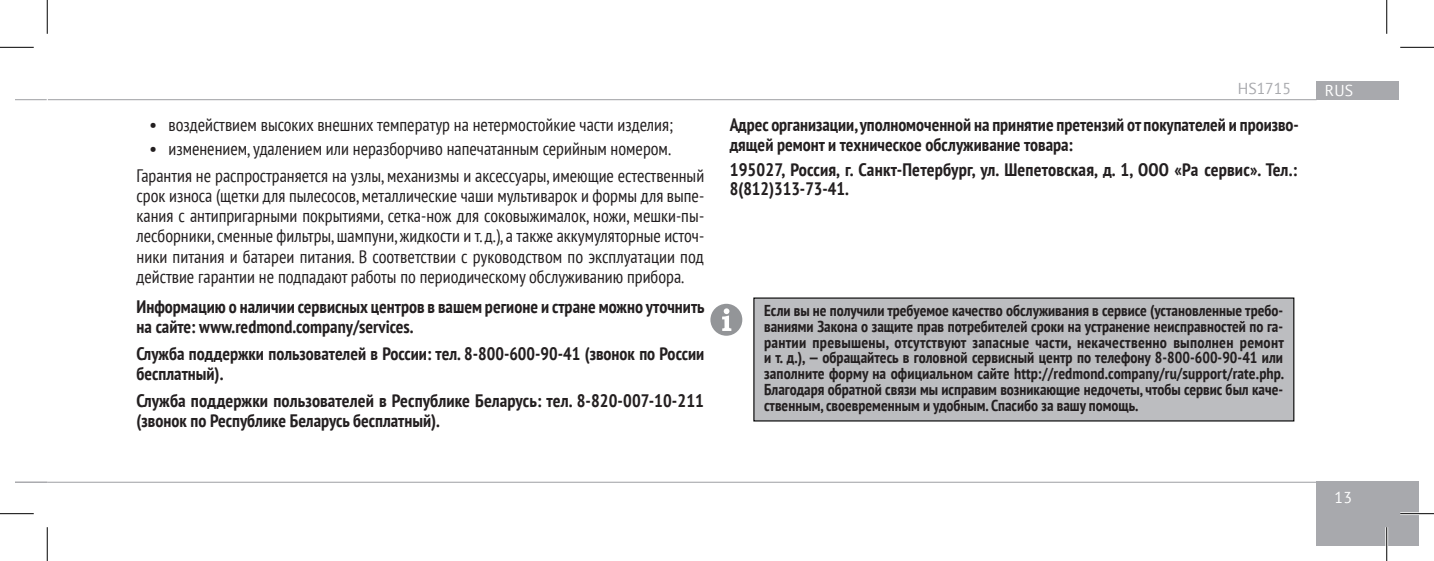
<style>
.page{position:relative;width:1434px;height:561px;background:#fff}
.page>*{position:absolute;margin:0;border:0;box-sizing:border-box;transform-origin:0 0}
.t1{font:condensed 18px/20.2px "PT Sans";color:#231f20;text-align:justify}
.t2{font:700 condensed 18px/20.2px "PT Sans";color:#231f20}
.t3{font:700 condensed 15.75px/15.8px "PT Sans";color:#231f20;text-align:justify}
.t4{font:15.75px "PT Sans";color:#a8a9ad}
.t5{font:15.75px "PT Sans";color:#fff}
.s1{font-stretch:normal}
</style>
<div class="page">
<div style="left:1316px;top:481px;width:103px;height:64px;background:#a8a9ad"></div>
<hr style="left:48px;top:99px;width:1268px;height:1px;background:#a8a9ad">
<hr style="left:15px;top:99px;width:32px;height:1px;background:#a8a9ad">
<hr style="left:47px;top:481px;width:1269px;height:1px;background:#a8a9ad">
<hr style="left:15px;top:481px;width:32px;height:1px;background:#a8a9ad">
<div style="left:1316px;top:82px;width:82px;height:18px;background:#a8a9ad"></div>
<div style="left:753px;top:297px;width:541px;height:124px;background:#bcbdc0"></div>
<svg style="left:710px;top:303px;width:32px;height:32px"></svg>
<hr style="left:1400px;top:511px;width:34px;height:3px;background:#fff">
<hr style="left:1385px;top:526px;width:3px;height:34px;background:#fff">
<hr style="left:0;top:47px;width:34px;height:1px;background:#000">
<hr style="left:1400px;top:47px;width:34px;height:1px;background:#000">
<hr style="left:0;top:512px;width:34px;height:1px;background:#000">
<hr style="left:1400px;top:512px;width:34px;height:1px;background:#000">
<hr style="left:47px;top:0;width:1px;height:34px;background:#000">
<hr style="left:47px;top:526px;width:1px;height:34px;background:#000">
<hr style="left:1386px;top:0;width:1px;height:34px;background:#000">
<hr style="left:1386px;top:526px;width:1px;height:34px;background:#000">
<p class="t1" style="left:149px;top:114px;width:525px"><span class="s1">•</span> воздействием высоких внешних температур на нетермостойкие части изделия;</p>
<p class="t1" style="left:149px;top:138px;width:523px"><span class="s1">•</span> изменением, удалением или неразборчиво напечатанным серийным номером.</p>
<p class="t1" style="left:137px;top:164px;width:569px">Гарантия не распространяется на узлы, механизмы и аксессуары, имеющие естественный срок износа (щетки для пылесосов, металлические чаши мультиварок и формы для выпе&shy;кания с антипригарными покрытиями, сетка-нож для соковыжималок, ножи, мешки-пы&shy;лесборники, сменные фильтры, шампуни, жидкости и т. д.), а также аккумуляторные источ&shy;ники питания и батареи питания. В соответствии с руководством по эксплуатации под действие гарантии не подпадают работы по периодическому обслуживанию прибора.</p>
<p class="t2" style="left:137px;top:296px;width:570px">Информацию о наличии сервисных центров в вашем регионе и стране можно уточнить на сайте: www.redmond.company/services.</p>
<p class="t2" style="left:137px;top:343px;width:569px">Служба поддержки пользователей в России: тел. 8-800-600-90-41 (звонок по России бесплатный).</p>
<p class="t2" style="left:137px;top:389px;width:569px">Служба поддержки пользователей в Республике Беларусь: тел. 8-820-007-10-211 (звонок по Республике Беларусь бесплатный).</p>
<p class="t4" style="left:1238px;top:79px;width:55px">HS1715</p>
<p class="t2" style="left:730px;top:115px;width:571px;line-height:19.1px">Адрес организации, уполномоченной на принятие претензий от покупателей и произво&shy;дящей ремонт и техническое обслуживание товара:</p>
<p class="t2" style="left:730px;top:160px;width:569px;line-height:19.1px">195027, Россия, г. Санкт-Петербург, ул. Шепетовская, д. 1, ООО «Ра сервис». Тел.:<br>8(812)313-73-41.</p>
<p class="t3" style="left:764px;top:302px;width:522px">Если вы не получили требуемое качество обслуживания в сервисе (установленные требо&shy;ваниями Закона о защите прав потребителей сроки на устранение неисправностей по га&shy;рантии превышены, отсутствуют запасные части, некачественно выполнен ремонт и т. д.), — обращайтесь в головной сервисный центр по телефону 8-800-600-90-41 или заполните форму на официальном сайте http://redmond.company/ru/support/rate.php.<br>Благодаря обратной связи мы исправим возникающие недочеты, чтобы сервис был каче&shy;ственным, своевременным и удобным. Спасибо за вашу помощь.</p>
<p class="t5" style="left:1325px;top:80px;width:30px">RUS</p>
<p class="t5" style="left:1334px;top:486px;width:19px">13</p>
</div>
